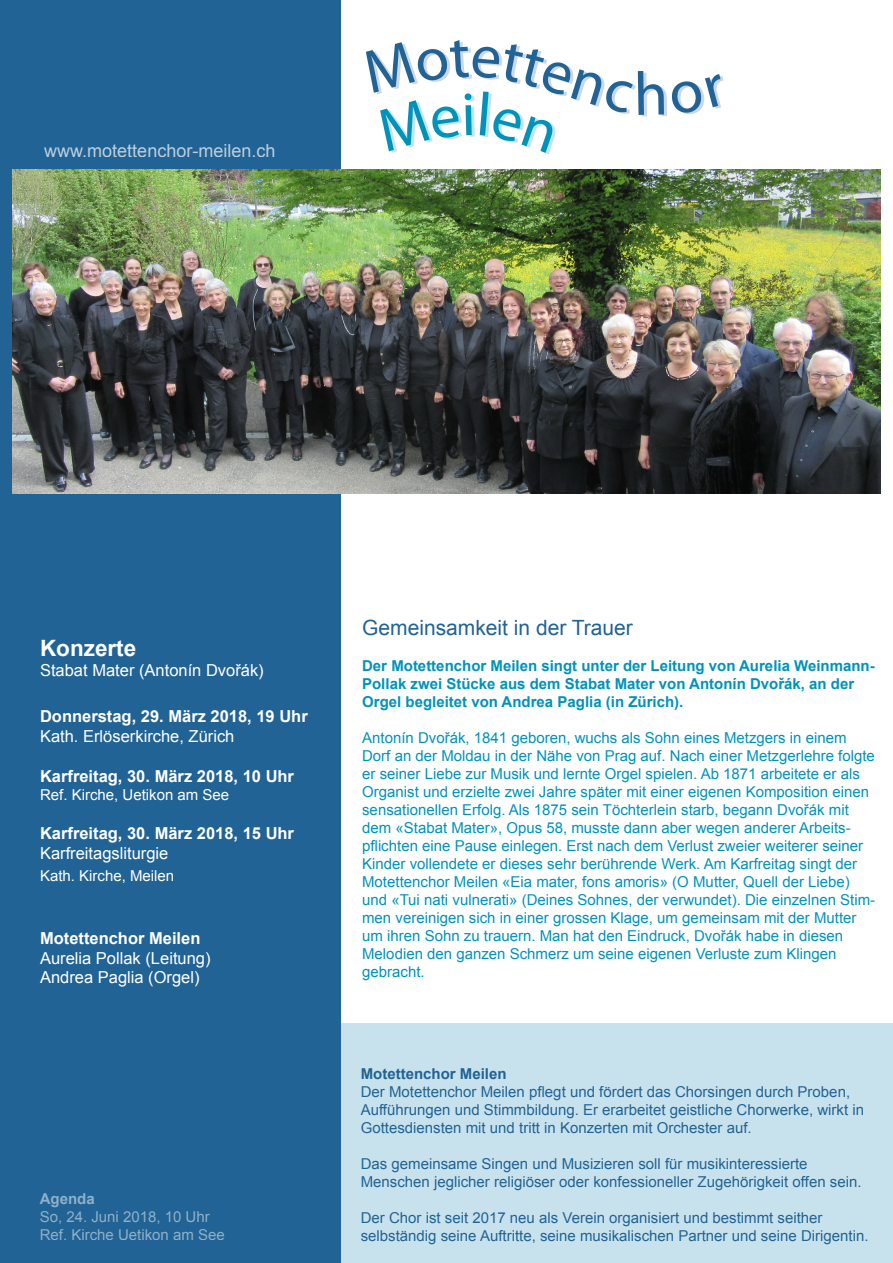
<style>
.page{position:relative;width:893px;height:1263px;background:#fff}
.page>*{position:absolute;margin:0;border:0;box-sizing:border-box;transform-origin:0 0}
.t1{font:700 22.5px "Arial";color:#fff}
.t2{font:21px "Arial";color:#216394}
.t3{font:18px "Arial";color:#fff}
.t4{font:16.5px "Arial";color:#fff}
.t5{font:700 16.5px "Arial";color:#fff}
.t6{font:15px/18px "Arial";color:#0093ba}
.t7{font:15px/18px "Arial";color:#216394}
.t8{font:700 15px/18px "Arial";color:#0093ba}
.t9{font:15px/18px "Arial";color:#fff}
.t10{font:700 15px "Arial";color:#216394}
.t11{font:700 15px "Arial";color:#fff}
</style>
<div class="page">
<div style="left:320px;top:1023px;width:573px;height:240px;background:#c8e2ed"></div>
<div style="left:0;top:0;width:340px;height:1263px;background:#216394"></div>
<img style="left:13px;top:170px;width:867px;height:324px">
<p class="t3" style="left:44px;top:139px;width:233px">www.motettenchor-meilen.ch</p>
<p class="t1" style="left:40px;top:633px;width:98px">Konzerte</p>
<p class="t4" style="left:40px;top:659px;width:225px">Stabat Mater (Antonín Dvořák)</p>
<p class="t5" style="left:40px;top:705px;width:269px">Donnerstag, 29. März 2018, 19 Uhr</p>
<p class="t4" style="left:40px;top:725px;width:196px">Kath. Erlöserkirche, Zürich</p>
<p class="t5" style="left:40px;top:765px;width:256px">Karfreitag, 30. März 2018, 10 Uhr</p>
<p class="t9" style="left:40px;top:786px;width:191px">Ref. Kirche, Uetikon am See</p>
<p class="t5" style="left:40px;top:822px;width:256px">Karfreitag, 30. März 2018, 15 Uhr</p>
<p class="t4" style="left:40px;top:842px;width:130px">Karfreitagsliturgie</p>
<p class="t9" style="left:40px;top:867px;width:136px">Kath. Kirche, Meilen</p>
<p class="t5" style="left:40px;top:927px;width:162px">Motettenchor Meilen</p>
<p class="t4" style="left:40px;top:947px;width:172px">Aurelia Pollak (Leitung)</p>
<p class="t4" style="left:40px;top:967px;width:161px">Andrea Paglia (Orgel)</p>
<p class="t11" style="left:40px;top:1188px;width:57px">Agenda</p>
<p class="t9" style="left:40px;top:1207px;width:187px">So, 24. Juni 2018, 10 Uhr<br>Ref. Kirche Uetikon am See</p>
<p class="t2" style="left:362px;top:614px;width:272px">Gemeinsamkeit in der Trauer</p>
<p class="t8" style="left:362px;top:657px;width:514px">Der Motettenchor Meilen singt unter der Leitung von Aurelia Weinmann-<br>Pollak zwei Stücke aus dem Stabat Mater von Antonín Dvořák, an der<br>Orgel begleitet von Andrea Paglia (in Zürich).</p>
<p class="t6" style="left:362px;top:729px;width:515px">Antonín Dvořák, 1841 geboren, wuchs als Sohn eines Metzgers in einem Dorf an der Moldau in der Nähe von Prag auf. Nach einer Metzgerlehre folgte er seiner Liebe zur Musik und lernte Orgel spielen. Ab 1871 arbeitete er als Organist und erzielte zwei Jahre später mit einer eigenen Komposition einen sensationellen Erfolg. Als 1875 sein Töchterlein starb, begann Dvořák mit dem «Stabat Mater», Opus 58, musste dann aber wegen anderer Arbeits&shy;pflichten eine Pause einlegen. Erst nach dem Verlust zweier weiterer seiner Kinder vollendete er dieses sehr berührende Werk. Am Karfreitag singt der Motettenchor Meilen «Eia mater, fons amoris» (O Mutter, Quell der Liebe) und «Tui nati vulnerati» (Deines Sohnes, der verwundet). Die einzelnen Stim&shy;men vereinigen sich in einer grossen Klage, um gemeinsam mit der Mutter um ihren Sohn zu trauern. Man hat den Eindruck, Dvořák habe in diesen Melodien den ganzen Schmerz um seine eigenen Verluste zum Klingen gebracht.</p>
<p class="t10" style="left:361px;top:1064px;width:147px">Motettenchor Meilen</p>
<p class="t7" style="left:361px;top:1083px;width:505px">Der Motettenchor Meilen pflegt und fördert das Chorsingen durch Proben,<br>Aufführungen und Stimmbildung. Er erarbeitet geistliche Chorwerke, wirkt in<br>Gottesdiensten mit und tritt in Konzerten mit Orchester auf.</p>
<p class="t7" style="left:361px;top:1155px;width:448px">Das gemeinsame Singen und Musizieren soll für musikinteressierte</p>
<p class="t7" style="left:361px;top:1173px;width:502px">Menschen jeglicher religiöser oder konfessioneller Zugehörigkeit offen sein.</p>
<p class="t7" style="left:361px;top:1209px;width:463px">Der Chor ist seit 2017 neu als Verein organisiert und bestimmt seither</p>
<p class="t7" style="left:361px;top:1227px;width:509px">selbständig seine Auftritte, seine musikalischen Partner und seine Dirigentin.</p>
</div>
